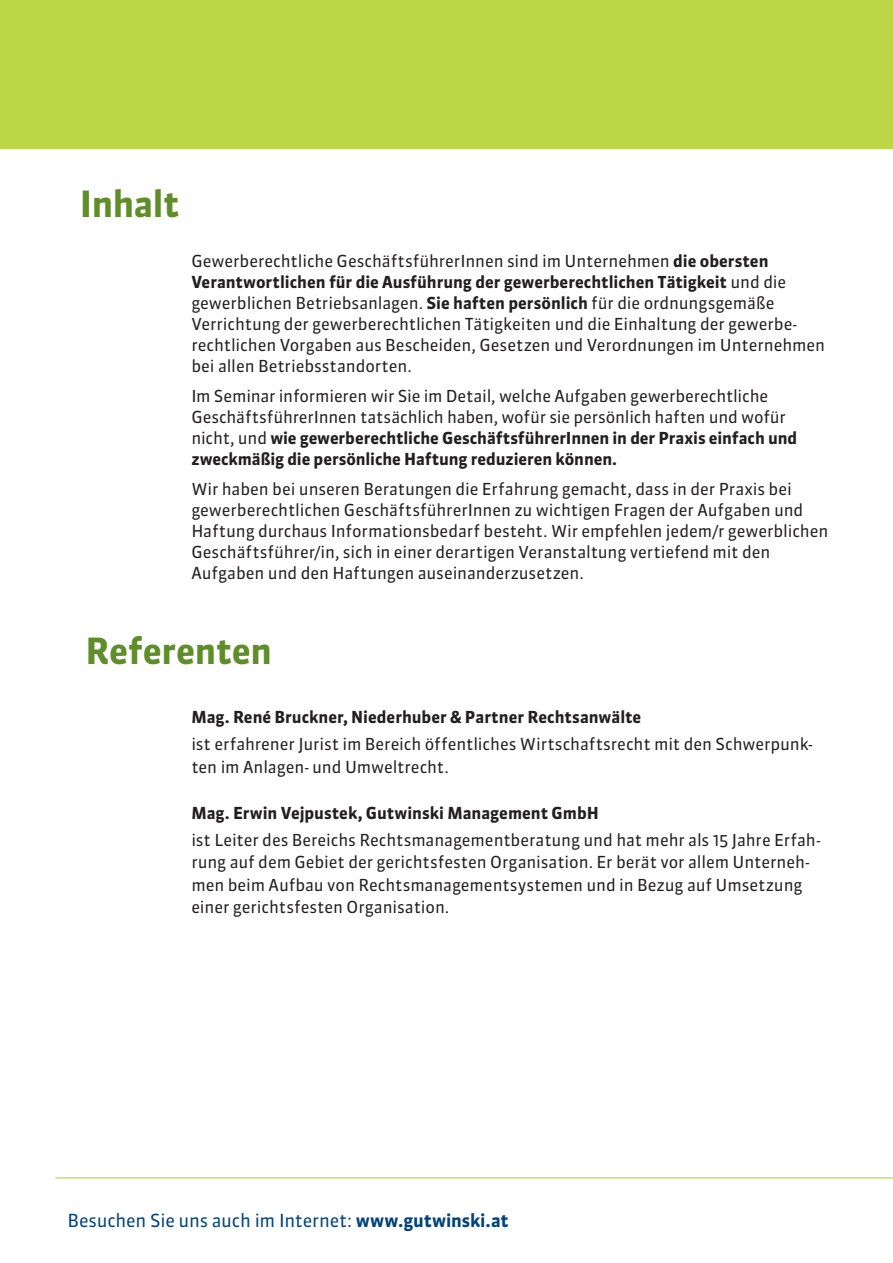
<style>
.page{position:relative;width:893px;height:1263px;background:#fff}
.page>*{position:absolute;margin:0;border:0;box-sizing:border-box;transform-origin:0 0}
.INNEN_HEAD{font:700 36px "Sanuk OT";letter-spacing:-.005em;color:#5f8d2a}
.INNEN_Unterpunkte_mi{font:700 36px "Sanuk OT";letter-spacing:-.015em;color:#5f8d2a}
.t1{font:18px "Sanuk OT";letter-spacing:-.01em;color:#00447b}
.INNEN_FT{font:16.5px/21px "Sanuk OT";letter-spacing:-.005em;color:#231f20}
.INNEN_FT-2{font:700 16.5px "Sanuk OT";color:#231f20}
.s1{font-weight:700}
</style>
<div class="page">
<div style="left:0;top:0;width:893px;height:149px;background:#bcd646"></div>
<hr style="left:55px;top:1177px;width:838px;height:1px;background:#bcd646">
<p class="INNEN_Unterpunkte_mi" style="left:80px;top:182px;width:101px">Inhalt</p>
<p class="INNEN_FT" style="left:191px;top:251px;width:635px">Gewerberechtliche GeschäftsführerInnen sind im Unternehmen <span class="s1">die obersten Verantwortlichen für die Ausführung der gewerberechtlichen Tätigkeit</span> und die gewerblichen Betriebsanlagen. <span class="s1">Sie haften persönlich</span> für die ordnungsgemäße Verrichtung der gewerberechtlichen Tätigkeiten und die Einhaltung der gewerbe&shy;rechtlichen Vorgaben aus Bescheiden, Gesetzen und Verordnungen im Unternehmen bei allen Betriebsstandorten.</p>
<p class="INNEN_FT" style="left:191px;top:385px;width:607px">Im Seminar informieren wir Sie im Detail, welche Aufgaben gewerberechtliche GeschäftsführerInnen tatsächlich haben, wofür sie persönlich haften und wofür nicht, und <span class="s1">wie gewerberechtliche GeschäftsführerInnen in der Praxis einfach und zweckmäßig die persönliche Haftung reduzieren können.</span></p>
<p class="INNEN_FT" style="left:191px;top:478px;width:639px">Wir haben bei unseren Beratungen die Erfahrung gemacht, dass in der Praxis bei gewerberechtlichen GeschäftsführerInnen zu wichtigen Fragen der Aufgaben und Haftung durchaus Informationsbedarf besteht. Wir empfehlen jedem/r gewerblichen Geschäftsführer/in, sich in einer derartigen Veranstaltung vertiefend mit den Aufgaben und den Haftungen auseinanderzusetzen.</p>
<p class="INNEN_HEAD" style="left:86px;top:629px;width:188px">Referenten</p>
<p class="INNEN_FT-2" style="left:191px;top:707px;width:451px">Mag. René Bruckner, Niederhuber &amp; Partner Rechtsanwälte</p>
<p class="INNEN_FT" style="left:191px;top:733px;width:623px;line-height:22.5px">ist erfahrener Jurist im Bereich öffentliches Wirtschaftsrecht mit den Schwerpunk&shy;ten im Anlagen- und Umweltrecht.</p>
<p class="INNEN_FT-2" style="left:191px;top:802px;width:409px">Mag. Erwin Vejpustek, Gutwinski Management GmbH</p>
<p class="INNEN_FT" style="left:191px;top:828px;width:631px;line-height:22.5px">ist Leiter des Bereichs Rechtsmanagementberatung und hat mehr als 15 Jahre Erfah&shy;rung auf dem Gebiet der gerichtsfesten Organisation. Er berät vor allem Unterneh&shy;men beim Aufbau von Rechtsmanagementsystemen und in Bezug auf Umsetzung einer gerichtsfesten Organisation.</p>
<p class="t1" style="left:67px;top:1210px;width:443px">Besuchen Sie uns auch im Internet: <span class="s1">www.gutwinski.at</span></p>
</div>
